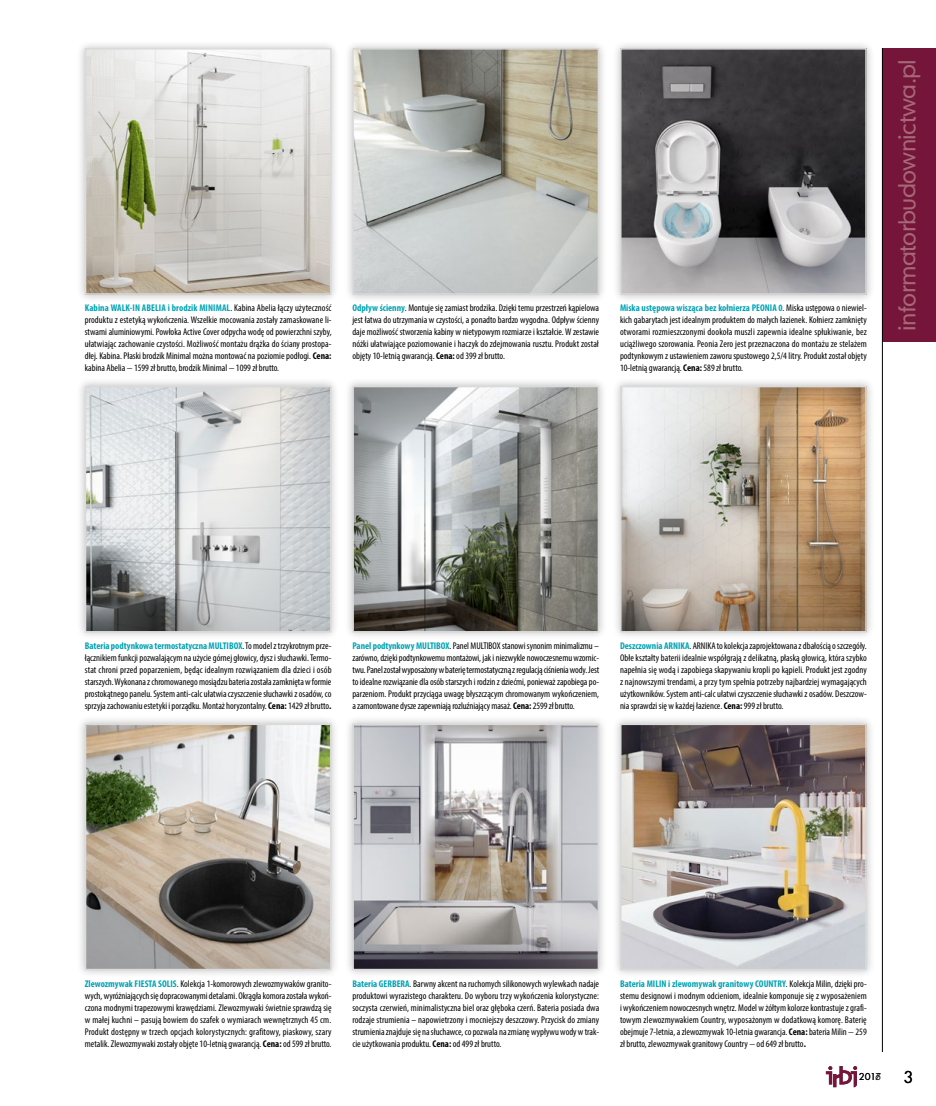
<style>
.page{position:relative;width:936px;height:1106px;background:#fff}
.page>*{position:absolute;margin:0;border:0;box-sizing:border-box;transform-origin:0 0}
.t1{font:22.5px "Geometric 706 Md EU";letter-spacing:-.03em;color:#a56877}
.t2{font:18px "Futura TEE";color:#000}
.t3{font:10.5px "Futura TEE";color:#000}
.galeria{font:condensed 9.75px/12px "Myriad Pro";color:#000;text-align:justify}
.s1{font-weight:700;color:#00a3b4}
.s2{font-weight:700}
</style>
<div class="page">
<div style="left:881px;top:48px;width:54px;height:293px;background:#75153a"></div>
<hr style="left:881px;top:48px;width:1px;height:1004px;background:#000">
<svg style="left:825px;top:1066px;width:32px;height:21px"></svg>
<div style="left:76px;top:39px;width:264px;height:264px;background:#000;opacity:.25"></div>
<img style="left:88px;top:51px;width:240px;height:241px">
<div style="left:85px;top:48px;width:246px;height:247px;border:2px solid #dadada"></div>
<div style="left:343px;top:39px;width:264px;height:264px;background:#000;opacity:.25"></div>
<img style="left:355px;top:51px;width:241px;height:241px">
<div style="left:352px;top:48px;width:247px;height:247px;border:2px solid #dadada"></div>
<div style="left:611px;top:39px;width:264px;height:264px;background:#000;opacity:.25"></div>
<img style="left:623px;top:51px;width:240px;height:241px">
<div style="left:620px;top:48px;width:246px;height:247px;border:2px solid #dadada"></div>
<div style="left:76px;top:377px;width:264px;height:264px;background:#000;opacity:.25"></div>
<img style="left:88px;top:389px;width:240px;height:240px">
<div style="left:85px;top:386px;width:246px;height:246px;border:2px solid #dadada"></div>
<div style="left:343px;top:377px;width:264px;height:264px;background:#000;opacity:.25"></div>
<img style="left:355px;top:389px;width:241px;height:240px">
<div style="left:352px;top:386px;width:247px;height:246px;border:2px solid #dadada"></div>
<div style="left:611px;top:377px;width:264px;height:264px;background:#000;opacity:.25"></div>
<img style="left:623px;top:389px;width:240px;height:240px">
<div style="left:620px;top:386px;width:246px;height:246px;border:2px solid #dadada"></div>
<div style="left:76px;top:715px;width:264px;height:264px;background:#000;opacity:.25"></div>
<img style="left:88px;top:726px;width:240px;height:241px">
<div style="left:85px;top:723px;width:246px;height:247px;border:2px solid #dadada"></div>
<div style="left:343px;top:715px;width:264px;height:264px;background:#000;opacity:.25"></div>
<img style="left:355px;top:726px;width:241px;height:241px">
<div style="left:352px;top:723px;width:247px;height:247px;border:2px solid #dadada"></div>
<div style="left:611px;top:715px;width:264px;height:264px;background:#000;opacity:.25"></div>
<img style="left:623px;top:726px;width:240px;height:241px">
<div style="left:620px;top:723px;width:246px;height:247px;border:2px solid #dadada"></div>
<p class="galeria" style="left:85px;top:302px;width:248px"><span class="s1">Kabina WALK-IN ABELIA i brodzik MINIMAL</span>. Kabina Abelia łączy użyteczność produktu z estetyką wykończenia. Wszelkie mocowania zostały zamaskowane li&shy;stwami aluminiowymi. Powłoka Active Cover odpycha wodę od powierzchni szyby, ułatwiając zachowanie czystości. Możliwość montażu drążka do ściany prostopa&shy;dłej. Kabina. Płaski brodzik Minimal można montować na poziomie podłogi. <span class="s2">Cena: </span>kabina Abelia − 1599 zł brutto, brodzik Minimal − 1099 zł brutto.</p>
<p class="galeria" style="left:352px;top:302px;width:248px"><span class="s1">Odpływ ścienny</span>. Montuje się zamiast brodzika. Dzięki temu przestrzeń kąpielowa jest łatwa do utrzymania w czystości, a ponadto bardzo wygodna. Odpływ ścienny daje możliwość stworzenia kabiny w nietypowym rozmiarze i kształcie. W zestawie nóżki ułatwiające poziomowanie i haczyk do zdejmowania rusztu. Produkt został objęty 10-letnią gwarancją. <span class="s2">Cena:</span> od 399 zł brutto.</p>
<p class="galeria" style="left:620px;top:302px;width:248px"><span class="s1">Miska ustępowa wisząca bez kołnierza PEONIA 0</span>. Miska ustępowa o niewiel&shy;kich gabarytach jest idealnym produktem do małych łazienek. Kołnierz zamknięty otworami rozmieszczonymi dookoła muszli zapewnia idealne spłukiwanie, bez uciążliwego szorowania. Peonia Zero jest przeznaczona do montażu ze stelażem podtynkowym z ustawieniem zaworu spustowego 2,5/4 litry. Produkt został objęty 10-letnią gwarancją. <span class="s2">Cena:</span> 589 zł brutto.</p>
<h1 class="t1" style="left:892px;top:330px;width:273px;rotate:-90deg">informatorbudownictwa.pl</h1>
<p class="galeria" style="left:85px;top:640px;width:248px"><span class="s1">Bateria podtynkowa termostatyczna MULTIBOX</span>. To model z trzykrotnym prze&shy;łącznikiem funkcji pozwalającym na użycie górnej głowicy, dysz i słuchawki. Termo&shy;stat chroni przed poparzeniem, będąc idealnym rozwiązaniem dla dzieci i osób starszych. Wykonana z chromowanego mosiądzu bateria została zamknięta w formie prostokątnego panelu. System anti-calc ułatwia czyszczenie słuchawki z osadów, co sprzyja zachowaniu estetyki i porządku. Montaż horyzontalny. <span class="s2">Cena:</span> 1429 zł brutto<span class="s2">.</span></p>
<p class="galeria" style="left:352px;top:640px;width:248px"><span class="s1">Panel podtynkowy MULTIBOX</span>. Panel MULTIBOX stanowi synonim minimalizmu – zarówno, dzięki podtynkowemu montażowi, jak i niezwykle nowoczesnemu wzornic&shy;twu. Panel został wyposażony w baterię termostatyczną z regulacją ciśnienia wody. Jest to idealne rozwiązanie dla osób starszych i rodzin z dziećmi, ponieważ zapobiega po&shy;parzeniom. Produkt przyciąga uwagę błyszczącym chromowanym wykończeniem, a zamontowane dysze zapewniają rozluźniający masaż. <span class="s2">Cena:</span> 2599 zł brutto.</p>
<p class="galeria" style="left:620px;top:640px;width:248px"><span class="s1">Deszczownia ARNIKA</span>. ARNIKA to kolekcja zaprojektowana z dbałością o szczegóły.<br>Obłe kształty baterii idealnie współgrają z delikatną, płaską głowicą, która szybko napełnia się wodą i zapobiega skapywaniu kropli po kąpieli. Produkt jest zgodny z najnowszymi trendami, a przy tym spełnia potrzeby najbardziej wymagających użytkowników. System anti-calc ułatwi czyszczenie słuchawki z osadów. Deszczow&shy;nia sprawdzi się w każdej łazience. <span class="s2">Cena:</span> 999 zł brutto.</p>
<p class="galeria" style="left:85px;top:977px;width:248px"><span class="s1">Zlewozmywak FIESTA SOLIS</span>. Kolekcja 1-komorowych zlewozmywaków granito&shy;wych, wyróżniających się dopracowanymi detalami. Okrągła komora została wykoń&shy;czona modnymi trapezowymi krawędziami. Zlewozmywaki świetnie sprawdzą się w małej kuchni – pasują bowiem do szafek o wymiarach wewnętrznych 45 cm.<br>Produkt dostępny w trzech opcjach kolorystycznych: grafitowy, piaskowy, szary metalik. Zlewozmywaki zostały objęte 10-letnią gwarancją. <span class="s2">Cena:</span> od 599 zł brutto.</p>
<p class="galeria" style="left:352px;top:977px;width:248px"><span class="s1">Bateria GERBERA</span>. Barwny akcent na ruchomych silikonowych wylewkach nadaje produktowi wyrazistego charakteru. Do wyboru trzy wykończenia kolorystyczne: soczysta czerwień, minimalistyczna biel oraz głęboka czerń. Bateria posiada dwa rodzaje strumienia – napowietrzony i mocniejszy deszczowy. Przycisk do zmiany strumienia znajduje się na słuchawce, co pozwala na zmianę wypływu wody w trak&shy;cie użytkowania produktu. <span class="s2">Cena:</span> od 499 zł brutto.</p>
<p class="galeria" style="left:620px;top:977px;width:248px"><span class="s1">Bateria MILIN i zlewomywak granitowy COUNTRY</span>. Kolekcja Milin, dzięki pro&shy;stemu designowi i modnym odcieniom, idealnie komponuje się z wyposażeniem i wykończeniem nowoczesnych wnętrz. Model w żółtym kolorze kontrastuje z grafi&shy;towym zlewozmywakiem Country, wyposażonym w dodatkową komorę. Baterię obejmuje 7-letnia, a zlewozmywak 10-letnia gwarancja. <span class="s2">Cena:</span> bateria Milin − 259 zł brutto, zlewozmywak granitowy Country − od 649 zł brutto<span class="s2">.</span></p>
<p class="t3" style="left:874px;top:1070px;width:7px">7</p>
<p class="t2" style="left:903px;top:1065px;width:12px">3</p>
<p class="t3" style="left:858px;top:1070px;width:24px">2016</p>
</div>
